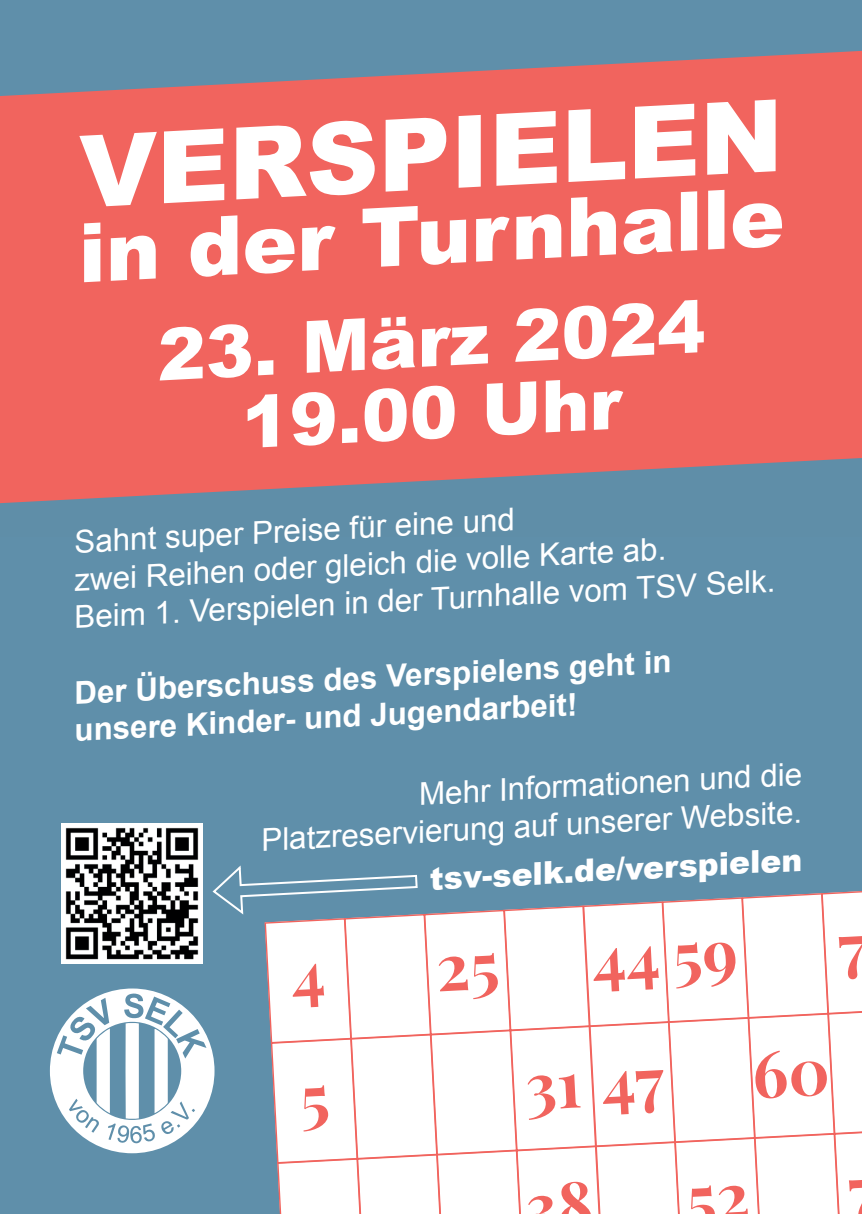
<style>
.page{position:relative;width:862px;height:1214px;background:#fff}
.page>*{position:absolute;margin:0;border:0;box-sizing:border-box;transform-origin:0 0}
.t1{font:900 100px "Arial";color:#fff}
.t2{font:900 82px "Arial";color:#fff}
.t3{font:900 72px/72px "Arial";color:#fff;text-align:center}
.t4{font:31.4px/37.6px "Arial";color:#fff}
.t5{font:700 31.4px/37.6px "Arial";color:#fff}
.t6{font:900 31.4px "Arial";color:#fff}
</style>
<div class="page">
<div style="left:0;top:14px;width:862px;height:536px;background:#f1645e"></div>
<svg style="left:0;top:458px;width:862px;height:80px;fill:#5f8ea8"></svg>
<div style="left:0;top:538px;width:862px;height:675px;background:#5f8faa"></div>
<svg style="left:0;top:0;width:862px;height:96px;fill:#5f8faa"></svg>
<img style="left:62px;top:823px;width:140px;height:40px">
<svg style="left:50px;top:863px;width:812px;height:350px"></svg>
<h1 class="t1" style="left:73px;top:99px;width:706px;rotate:-3deg">VERSPIELEN</h1>
<h2 class="t2" style="left:74px;top:194px;width:708px;rotate:-3deg">in der Turnhalle</h2>
<h3 class="t3" style="left:154px;top:317px;width:550px;rotate:-3deg">23. März 2024<br>19.00 Uhr</h3>
<p class="t4" style="left:69px;top:523px;width:703px;rotate:-3deg">Sahnt super Preise für eine und<br>zwei Reihen oder gleich die volle Karte ab.<br>Beim 1. Verspielen in der Turnhalle vom TSV Selk.</p>
<p class="t5" style="left:71px;top:675px;width:601px;rotate:-3deg">Der Überschuss des Verspielens geht in unsere Kinder- und Jugendarbeit!</p>
<p class="t4" style="left:258px;top:783px;width:545px;text-align:right;rotate:-3deg">Mehr Informationen und die<br>Platzreservierung auf unserer Website.</p>
<p class="t6" style="left:428px;top:855px;width:374px;rotate:-3deg">tsv-selk.de/verspielen</p>
</div>
